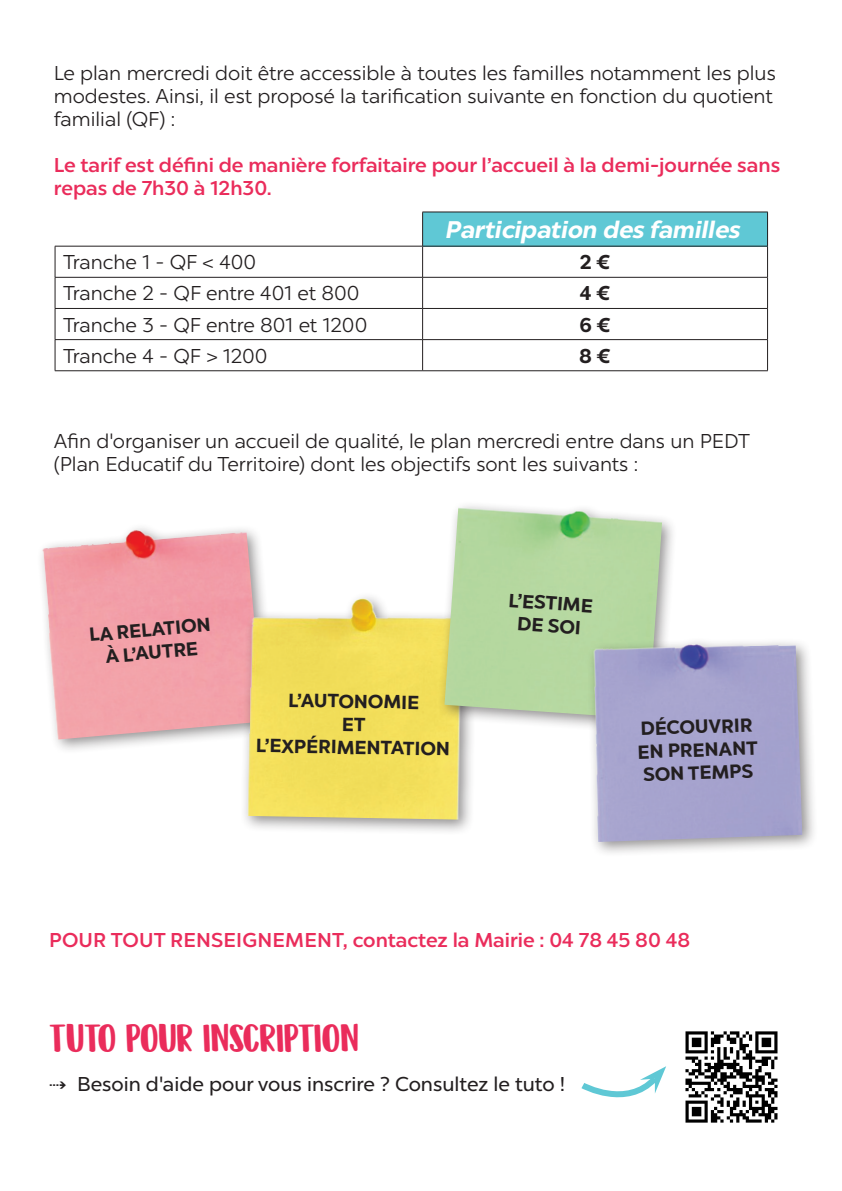
<style>
.page{position:relative;width:842px;height:1191px;background:#fff}
.page>*{position:absolute;margin:0;border:0;box-sizing:border-box;transform-origin:0 0}
.t1{font:40px "DK Millefeuille";color:#ea2c5b}
.t2{font:italic 700 24px "Chronica Pro";color:#fff}
.t3{font:300 20px/23px "Chronica Pro";color:#231f20}
.t4{font:500 20px/23px "Chronica Pro";color:#ea2c5b}
.t5{font:italic 20px "Chronica Pro";color:#231f20}
.t6{font:700 20px "Chronica Pro";color:#231f20}
._02-Texte{font:700 19px "Chronica Pro";color:#231f20}
</style>
<div class="page">
<img style="left:685px;top:1031px;width:93px;height:92px">
<div style="left:423px;top:212px;width:344px;height:34px;background:#5fc8d5"></div>
<hr style="left:422px;top:212px;width:346px;height:1px;background:#231f20">
<hr style="left:422px;top:212px;width:1px;height:34px;background:#231f20">
<hr style="left:767px;top:212px;width:1px;height:34px;background:#231f20">
<hr style="left:55px;top:246px;width:368px;height:1px;background:#231f20">
<hr style="left:55px;top:246px;width:1px;height:31px;background:#231f20">
<hr style="left:423px;top:246px;width:345px;height:1px;background:#231f20">
<hr style="left:422px;top:246px;width:1px;height:31px;background:#231f20">
<hr style="left:767px;top:246px;width:1px;height:31px;background:#231f20">
<hr style="left:55px;top:277px;width:368px;height:1px;background:#231f20">
<hr style="left:55px;top:277px;width:1px;height:31px;background:#231f20">
<hr style="left:423px;top:277px;width:345px;height:1px;background:#231f20">
<hr style="left:422px;top:277px;width:1px;height:31px;background:#231f20">
<hr style="left:767px;top:277px;width:1px;height:31px;background:#231f20">
<hr style="left:55px;top:308px;width:368px;height:1px;background:#231f20">
<hr style="left:55px;top:309px;width:1px;height:30px;background:#231f20">
<hr style="left:423px;top:308px;width:345px;height:1px;background:#231f20">
<hr style="left:422px;top:309px;width:1px;height:30px;background:#231f20">
<hr style="left:767px;top:309px;width:1px;height:30px;background:#231f20">
<hr style="left:55px;top:339px;width:368px;height:1px;background:#231f20">
<hr style="left:55px;top:340px;width:1px;height:30px;background:#231f20">
<hr style="left:423px;top:339px;width:345px;height:1px;background:#231f20">
<hr style="left:422px;top:340px;width:1px;height:30px;background:#231f20">
<hr style="left:767px;top:340px;width:1px;height:30px;background:#231f20">
<hr style="left:55px;top:370px;width:368px;height:1px;background:#231f20">
<hr style="left:423px;top:370px;width:345px;height:1px;background:#231f20">
<div style="left:36px;top:523px;width:243px;height:232px;background:#231f20;opacity:.5"></div>
<img style="left:36px;top:523px;width:227px;height:217px">
<div style="left:240px;top:592px;width:238px;height:243px;background:#231f20;opacity:.5"></div>
<img style="left:241px;top:594px;width:236px;height:226px">
<div style="left:436px;top:501px;width:242px;height:234px;background:#231f20;opacity:.5"></div>
<img style="left:444px;top:501px;width:219px;height:218px">
<div style="left:587px;top:637px;width:231px;height:220px;background:#231f20;opacity:.5"></div>
<img style="left:583px;top:638px;width:219px;height:204px">
<svg style="left:581px;top:1066px;width:85px;height:32px"></svg>
<svg style="left:343px;top:717px;width:22px;height:14px"></svg>
<p class="t3" style="left:54px;top:61px;width:723px">Le plan mercredi doit être accessible à toutes les familles notamment les plus modestes. Ainsi, il est proposé la tarification suivante en fonction du quotient familial (QF) :</p>
<p class="t4" style="left:54px;top:153px;width:728px">Le tarif est défini de manière forfaitaire pour l’accueil à la demi-journée sans repas de 7h30 à 12h30.</p>
<p class="t2" style="left:448px;top:211px;width:296px">Participation des familles</p>
<p class="t3" style="left:63px;top:250px;width:195px">Tranche 1 - QF &lt; 400</p>
<p class="t6" style="left:580px;top:247px;width:32px">2 €</p>
<p class="t3" style="left:63px;top:281px;width:298px">Tranche 2 - QF entre 401 et 800</p>
<p class="t6" style="left:580px;top:278px;width:32px">4 €</p>
<p class="t3" style="left:63px;top:312px;width:306px">Tranche 3 - QF entre 801 et 1200</p>
<p class="t6" style="left:579px;top:309px;width:33px">6 €</p>
<p class="t3" style="left:63px;top:343px;width:206px">Tranche 4 - QF &gt; 1200</p>
<p class="t6" style="left:579px;top:340px;width:33px">8 €</p>
<p class="t3" style="left:54px;top:429px;width:698px">Afin d'organiser un accueil de qualité, le plan mercredi entre dans un PEDT (Plan Educatif du Territoire) dont les objectifs sont les suivants :</p>
<p class="_02-Texte" style="left:88px;top:620px;width:123px;rotate:-5deg">LA RELATION</p>
<p class="_02-Texte" style="left:104px;top:642px;width:94px;rotate:-5deg">À L’AUTRE</p>
<p class="_02-Texte" style="left:289px;top:685px;width:132px;rotate:1deg">L’AUTONOMIE</p>
<p class="_02-Texte" style="left:256px;top:731px;width:196px;rotate:1deg">L’EXPÉRIMENTATION</p>
<p class="_02-Texte" style="left:510px;top:585px;width:86px;rotate:4deg">L’ESTIME</p>
<p class="_02-Texte" style="left:518px;top:609px;width:65px;rotate:4deg">DE SOI</p>
<p class="_02-Texte" style="left:640px;top:714px;width:114px;rotate:-2deg">DÉCOUVRIR</p>
<p class="_02-Texte" style="left:637px;top:737px;width:122px;rotate:-2deg">EN PRENANT</p>
<p class="_02-Texte" style="left:643px;top:760px;width:112px;rotate:-2deg">SON TEMPS</p>
<p class="t4" style="left:49px;top:928px;width:643px">POUR TOUT RENSEIGNEMENT, contactez la Mairie : 04 78 45 80 48</p>
<p class="t1" style="left:49px;top:1015px;width:311px">TUTO POUR INSCRIPTION</p>
<p class="t5" style="left:49px;top:1069px;width:518px">⇢ Besoin d'aide pour vous inscrire ? Consultez le tuto !</p>
</div>
